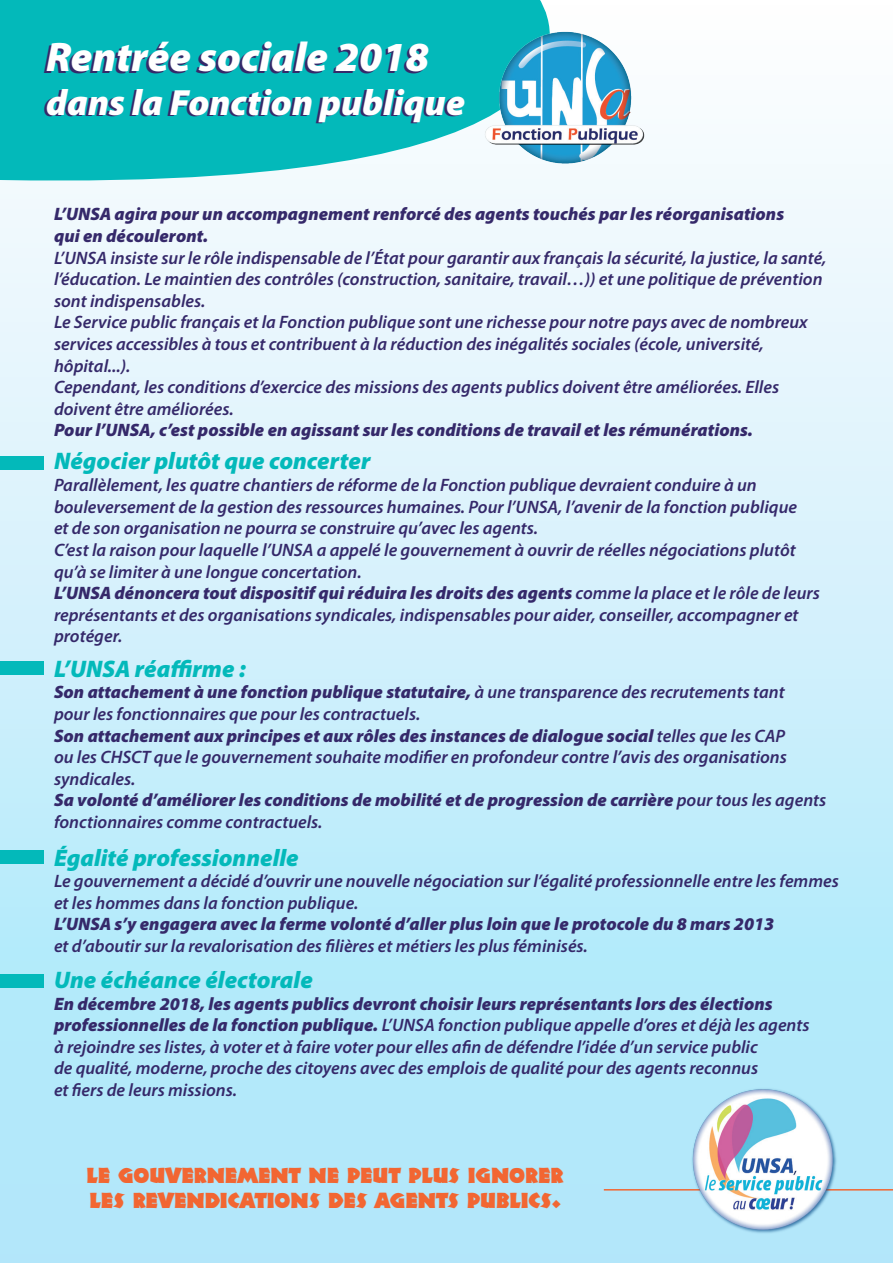
<style>
.page{position:relative;width:893px;height:1263px;background:#fff}
.page>*{position:absolute;margin:0;border:0;box-sizing:border-box;transform-origin:0 0}
.t1{font:italic 900 41.55px "Myriad Pro";color:#fff}
.t2{font:italic 900 36.6px "Myriad Pro";color:#fff}
.t3{font:italic 900 24px "Myriad Pro";color:#03b9ba}
.t4{font:21px/25.2px "Neuland LT Std";color:#f26632}
.t5{font:italic 600 18px/21.6px "Myriad Pro";color:#35296a}
.t6{font:italic 900 18px/21.6px "Myriad Pro";color:#35296a}
.s1{font-weight:900}
</style>
<div class="page">
<div style="left:0;top:0;width:893px;height:1263px;background:linear-gradient(to bottom,#fefdfe,#a6e5f9)"></div>
<hr style="left:604px;top:1189px;width:289px;height:1px;background:#f26632">
<img style="left:690px;top:1087px;width:149px;height:148px">
<svg style="left:0;top:0;width:668px;height:192px;fill:#03b9ba"></svg>
<img style="left:479px;top:28px;width:168px;height:138px">
<div style="left:0;top:456px;width:44px;height:14px;background:#03b9ba"></div>
<div style="left:0;top:661px;width:44px;height:14px;background:#03b9ba"></div>
<div style="left:0;top:850px;width:44px;height:14px;background:#03b9ba"></div>
<div style="left:0;top:974px;width:44px;height:13px;background:#03b9ba"></div>
<h1 class="t1" style="left:46px;top:34px;width:385px">Rentrée sociale 2018</h1>
<h2 class="t2" style="left:46px;top:82px;width:421px">dans la Fonction publique</h2>
<p class="t6" style="left:54px;top:204px;width:732px">L’UNSA agira pour un accompagnement renforcé des agents touchés par les réorganisations qui en découleront.</p>
<p class="t5" style="left:54px;top:247px;width:774px">L’UNSA insiste sur le rôle indispensable de l’État pour garantir aux français la sécurité, la justice, la santé, l’éducation. Le maintien des contrôles (construction, sanitaire, travail…)) et une politique de prévention sont indispensables.<br>Le Service public français et la Fonction publique sont une richesse pour notre pays avec de nombreux services accessibles à tous et contribuent à la réduction des inégalités sociales (école, université, hôpital...).<br>Cependant, les conditions d’exercice des missions des agents publics doivent être améliorées. Elles doivent être améliorées.</p>
<p class="t6" style="left:54px;top:420px;width:700px">Pour l’UNSA, c’est possible en agissant sur les conditions de travail et les rémunérations.</p>
<h3 class="t3" style="left:54px;top:448px;width:318px">Négocier plutôt que concerter</h3>
<p class="t5" style="left:54px;top:475px;width:767px">Parallèlement, les quatre chantiers de réforme de la Fonction publique devraient conduire à un bouleversement de la gestion des ressources humaines. Pour l’UNSA, l’avenir de la fonction publique<br>et de son organisation ne pourra se construire qu’avec les agents.<br>C’est la raison pour laquelle l’UNSA a appelé le gouvernement à ouvrir de réelles négociations plutôt qu’à se limiter à une longue concertation.<br><span class="s1">L’UNSA dénoncera tout dispositif qui réduira les droits des agents</span> comme la place et le rôle de leurs représentants et des organisations syndicales, indispensables pour aider, conseiller, accompagner et protéger.</p>
<h3 class="t3" style="left:54px;top:655px;width:193px">L’UNSA réaffirme :</h3>
<p class="t5" style="left:54px;top:682px;width:774px"><span class="s1">Son attachement à une fonction publique statutaire,</span> à une transparence des recrutements tant<br>pour les fonctionnaires que pour les contractuels.<br><span class="s1">Son attachement aux principes et aux rôles des instances de dialogue social</span> telles que les CAP<br>ou les CHSCT que le gouvernement souhaite modifier en profondeur contre l’avis des organisations syndicales.<br><span class="s1">Sa volonté d’améliorer les conditions de mobilité et de progression de carrière</span> pour tous les agents fonctionnaires comme contractuels.</p>
<h3 class="t3" style="left:54px;top:844px;width:246px">Égalité professionnelle</h3>
<p class="t5" style="left:54px;top:871px;width:786px">Le gouvernement a décidé d’ouvrir une nouvelle négociation sur l’égalité professionnelle entre les femmes et les hommes dans la fonction publique.</p>
<p class="t6" style="left:54px;top:914px;width:722px">L’UNSA s’y engagera avec la ferme volonté d’aller plus loin que le protocole du 8 mars 2013</p>
<p class="t5" style="left:54px;top:935px;width:535px">et d’aboutir sur la revalorisation des filières et métiers les plus féminisés.</p>
<h3 class="t3" style="left:54px;top:966px;width:260px">Une échéance électorale</h3>
<p class="t5" style="left:54px;top:993px;width:757px"><span class="s1">En décembre 2018, les agents publics devront choisir leurs représentants lors des élections professionnelles de la fonction publique.</span> L’UNSA fonction publique appelle d’ores et déjà les agents à rejoindre ses listes, à voter et à faire voter pour elles afin de défendre l’idée d’un service public<br>de qualité, moderne, proche des citoyens avec des emplois de qualité pour des agents reconnus<br>et fiers de leurs missions.</p>
<p class="t4" style="left:87px;top:1163px;width:478px">LE GOUVERNEMENT NE PEUT PLUS IGNORER<br>LES REVENDICATIONS DES AGENTS PUBLICS.</p>
</div>
